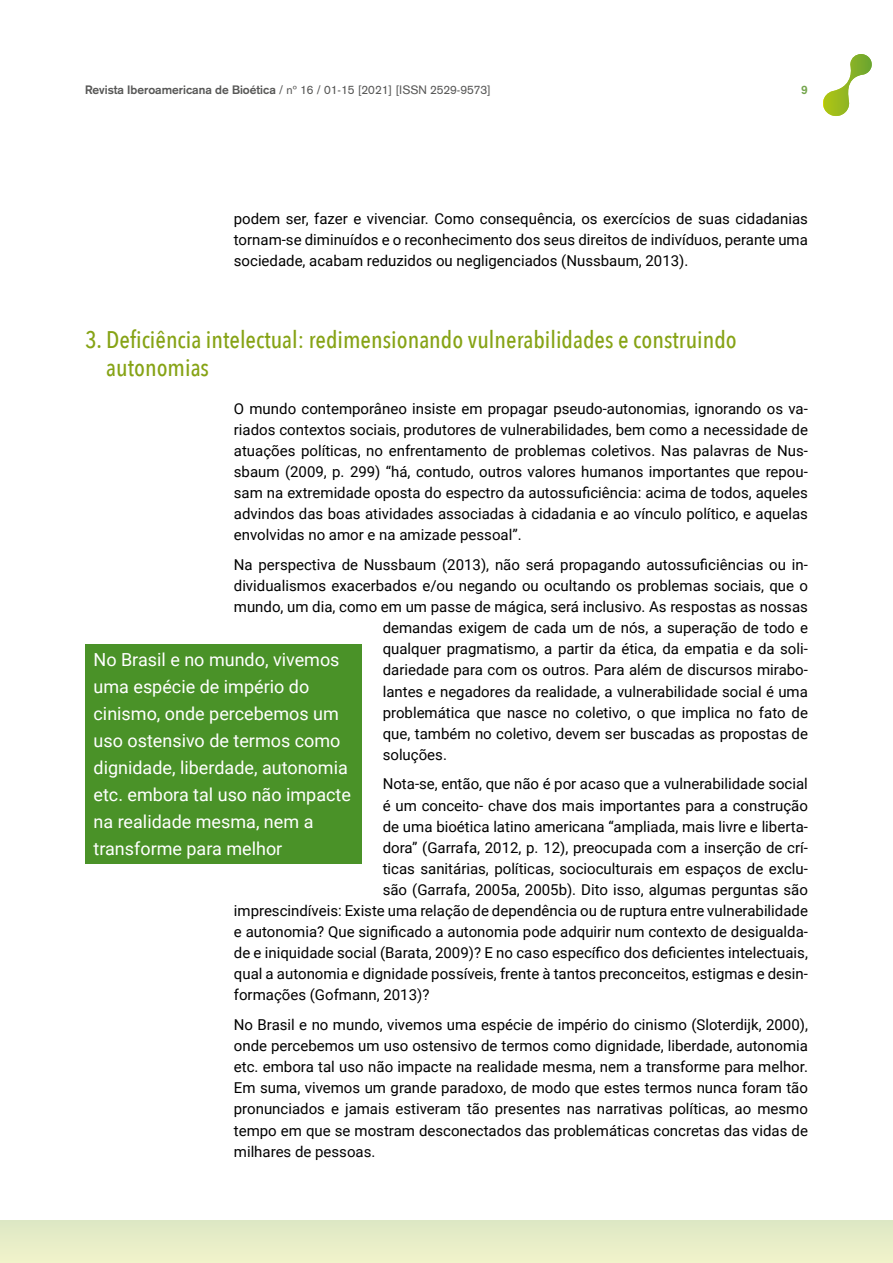
<style>
.page{position:relative;width:893px;height:1263px;background:#fff}
.page>*{position:absolute;margin:0;border:0;box-sizing:border-box;transform-origin:0 0}
.t1{font:500 24px/27.2px "Avenir Next Condensed";color:#86a315}
.Texto_entresacado{font:18px/27px "Roboto";color:#fff}
.t2{font:15px/21.1px "Roboto";color:#000;text-align:justify}
.t3{font:12px "Akzidenz Grotesk";color:#575756}
.t4{font:700 12px "Akzidenz Grotesk";color:#74a54c}
.s1{font-weight:700}
</style>
<div class="page">
<div style="left:0;top:1220px;width:893px;height:43px;background:#e7edc8"></div>
<svg style="left:823px;top:54px;width:49px;height:62px"></svg>
<div style="left:85px;top:644px;width:276px;height:220px;background:#4a9228"></div>
<p class="t3" style="left:85px;top:83px;width:407px"><span class="s1">Revista Iberoamericana de Bioética</span> / nº 16 / 01-15 [2021] [ISSN 2529-9573]</p>
<p class="t4" style="left:801px;top:83px;width:8px">9</p>
<p class="t2" style="left:234px;top:207px;width:576px">podem ser, fazer e vivenciar. Como consequência, os exercícios de suas cidadanias tornam-se diminuídos e o reconhecimento dos seus direitos de indivíduos, perante uma sociedade, acabam reduzidos ou negligenciados (Nussbaum, 2013).</p>
<p class="t1" style="left:106px;top:326px;width:632px;text-indent:-21px">3. Deficiência intelectual: redimensionando vulnerabilidades e construindo autonomias</p>
<p class="t2" style="left:234px;top:397px;width:576px">O mundo contemporâneo insiste em propagar pseudo-autonomias, ignorando os va&shy;riados contextos sociais, produtores de vulnerabilidades, bem como a necessidade de atuações políticas, no enfrentamento de problemas coletivos. Nas palavras de Nus&shy;sbaum (2009, p. 299) “há, contudo, outros valores humanos importantes que repou&shy;sam na extremidade oposta do espectro da autossuficiência: acima de todos, aqueles advindos das boas atividades associadas à cidadania e ao vínculo político, e aquelas envolvidas no amor e na amizade pessoal”.</p>
<p class="t2" style="left:234px;top:553px;width:576px">Na perspectiva de Nussbaum (2013), não será propagando autossuficiências ou in-</p>
<p class="t2" style="left:234px;top:574px;width:576px">dividualismos exacerbados e/ou negando ou ocultando os problemas sociais, que o</p>
<p class="t2" style="left:234px;top:596px;width:576px">mundo, um dia, como em um passe de mágica, será inclusivo. As respostas as nossas</p>
<p class="t2" style="left:383px;top:617px;width:427px">demandas exigem de cada um de nós, a superação de todo e</p>
<p class="t2" style="left:383px;top:638px;width:427px">qualquer pragmatismo, a partir da ética, da empatia e da soli-</p>
<p class="t2" style="left:383px;top:659px;width:427px">dariedade para com os outros. Para além de discursos mirabo-</p>
<p class="t2" style="left:383px;top:680px;width:427px">lantes e negadores da realidade, a vulnerabilidade social é uma</p>
<p class="t2" style="left:383px;top:701px;width:427px">problemática que nasce no coletivo, o que implica no fato de</p>
<p class="t2" style="left:383px;top:722px;width:427px">que, também no coletivo, devem ser buscadas as propostas de</p>
<p class="t2" style="left:383px;top:743px;width:66px">soluções.</p>
<p class="t2" style="left:383px;top:773px;width:427px">Nota-se, então, que não é por acaso que a vulnerabilidade social</p>
<p class="t2" style="left:383px;top:794px;width:427px">é um conceito- chave dos mais importantes para a construção</p>
<p class="t2" style="left:383px;top:815px;width:427px">de uma bioética latino americana “ampliada, mais livre e liberta-</p>
<p class="t2" style="left:383px;top:836px;width:427px">dora” (Garrafa, 2012, p. 12), preocupada com a inserção de crí-</p>
<p class="t2" style="left:383px;top:857px;width:427px">ticas sanitárias, políticas, socioculturais em espaços de exclu-</p>
<p class="t2" style="left:383px;top:878px;width:427px">são (Garrafa, 2005a, 2005b). Dito isso, algumas perguntas são</p>
<p class="t2" style="left:234px;top:899px;width:576px">imprescindíveis: Existe uma relação de dependência ou de ruptura entre vulnerabilidade</p>
<p class="t2" style="left:234px;top:921px;width:576px">e autonomia? Que significado a autonomia pode adquirir num contexto de desigualda-</p>
<p class="t2" style="left:234px;top:942px;width:576px">de e iniquidade social (Barata, 2009)? E no caso específico dos deficientes intelectuais,</p>
<p class="t2" style="left:234px;top:963px;width:576px">qual a autonomia e dignidade possíveis, frente à tantos preconceitos, estigmas e desin-</p>
<p class="t2" style="left:234px;top:984px;width:197px">formações (Gofmann, 2013)?</p>
<p class="t2" style="left:234px;top:1013px;width:576px">No Brasil e no mundo, vivemos uma espécie de império do cinismo (Sloterdijk, 2000), onde percebemos um uso ostensivo de termos como dignidade, liberdade, autonomia etc. embora tal uso não impacte na realidade mesma, nem a transforme para melhor.<br>Em suma, vivemos um grande paradoxo, de modo que estes termos nunca foram tão pronunciados e jamais estiveram tão presentes nas narrativas políticas, ao mesmo tempo em que se mostram desconectados das problemáticas concretas das vidas de milhares de pessoas.</p>
<p class="Texto_entresacado" style="left:94px;top:646px;width:259px">No Brasil e no mundo, vivemos uma espécie de império do cinismo, onde percebemos um uso ostensivo de termos como dignidade, liberdade, autonomia etc. embora tal uso não impacte na realidade mesma, nem a transforme para melhor</p>
</div>
